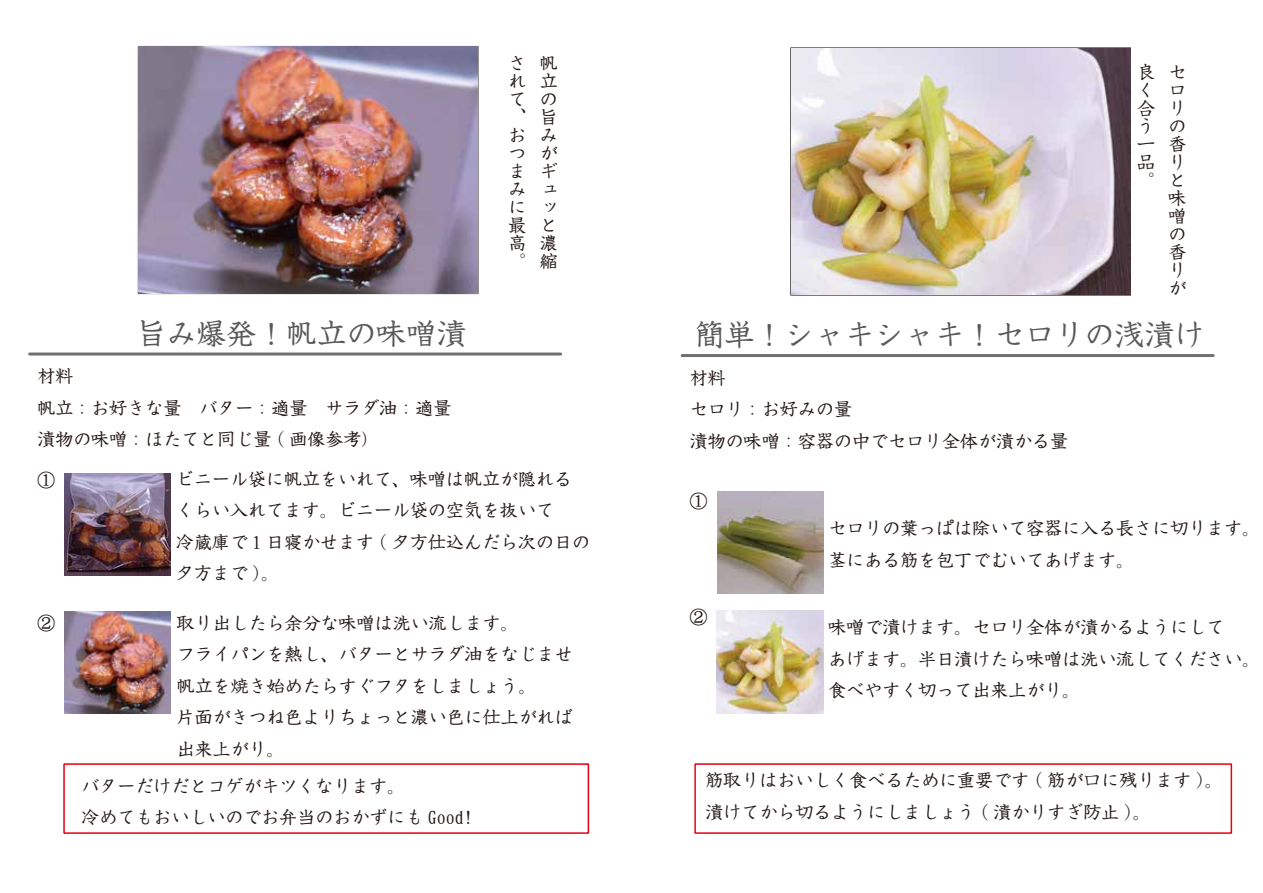
<style>
.page{position:relative;width:1263px;height:893px;background:#fff}
.page>*{position:absolute;margin:0;border:0;box-sizing:border-box;transform-origin:0 0}
.t1{font:78px "Koz Go Pr 6 N";color:#221815}
.t2{font:30px "FA Kyokasho M";color:#5a5858}
.t3{font:18px/18px "FA Kyokasho M";color:#221815}
</style>
<div class="page">
<hr style="left:682px;top:354px;width:531px;height:3px;background:#727171">
<hr style="left:30px;top:353px;width:531px;height:3px;background:#727171">
<img style="left:139px;top:47px;width:339px;height:246px">
<img style="left:791px;top:48px;width:339px;height:247px">
<div style="left:63px;top:763px;width:526px;height:71px;border:2px solid #e60012"></div>
<div style="left:694px;top:763px;width:538px;height:71px;border:2px solid #e60012"></div>
<img style="left:717px;top:491px;width:106px;height:103px">
<img style="left:717px;top:611px;width:106px;height:102px">
<img style="left:64px;top:473px;width:106px;height:103px">
<img style="left:64px;top:611px;width:106px;height:103px">
<p class="t3" style="left:508px;top:54px;width:19px">されて、おつまみに最高。</p>
<p class="t3" style="left:540px;top:54px;width:19px">帆立の旨みがギュッと濃縮</p>
<p class="t3" style="left:1137px;top:63px;width:20px">良く合う一品。</p>
<p class="t3" style="left:1168px;top:63px;width:19px">セロリの香りと味噌の香りが</p>
<h2 class="t2" style="left:136px;top:318px;width:332px">旨み爆発！帆立の味噌漬</h2>
<p class="t3" style="left:37px;top:361px;width:416px;line-height:31.5px">材料<br>帆立：お好きな量　バター：適量　サラダ油：適量漬物の味噌：ほたてと同じ量 ( 画像参考）</p>
<p class="t3" style="left:37px;top:471px;width:19px">①</p>
<p class="t3" style="left:176px;top:463px;width:415px;line-height:31.5px">ビニール袋に帆立をいれて、味噌は帆立が隠れるくらい入れてます。ビニール袋の空気を抜いて<br>冷蔵庫で 1 日寝かせます ( 夕方仕込んだら次の日の夕方まで )。</p>
<p class="t3" style="left:37px;top:614px;width:19px">②</p>
<p class="t3" style="left:176px;top:607px;width:397px;line-height:31.5px">取り出したら余分な味噌は洗い流します。<br>フライパンを熱し、バターとサラダ油をなじませ帆立を焼き始めたらすぐフタをしましょう。<br>片面がきつね色よりちょっと濃い色に仕上がれば出来上がり。</p>
<p class="t3" style="left:81px;top:770px;width:393px;line-height:31.5px">バターだけだとコゲがキツくなります。<br>冷めてもおいしいのでお弁当のおかずにも Good!</p>
<h2 class="t2" style="left:694px;top:320px;width:511px">簡単！シャキシャキ！セロリの浅漬け</h2>
<p class="t3" style="left:690px;top:362px;width:379px;line-height:31.5px">材料<br>セロリ：お好みの量<br>漬物の味噌：容器の中でセロリ全体が漬かる量</p>
<h1 class="t1" style="left:841px;top:385px;width:125px">6 84</h1>
<p class="t3" style="left:690px;top:492px;width:19px">①</p>
<p class="t3" style="left:690px;top:608px;width:19px">②</p>
<p class="t3" style="left:828px;top:512px;width:433px;line-height:31.5px">セロリの葉っぱは除いて容器に入る長さに切ります。茎にある筋を包丁でむいてあげます。</p>
<p class="t3" style="left:828px;top:611px;width:433px;line-height:31.5px">味噌で漬けます。セロリ全体が漬かるようにして<br>あげます。半日漬けたら味噌は洗い流してください。食べやすく切って出来上がり。</p>
<p class="t3" style="left:705px;top:764px;width:519px;line-height:31.5px">筋取りはおいしく食べるために重要です ( 筋が口に残ります )。漬けてから切るようにしましょう ( 漬かりすぎ防止 )。</p>
</div>
